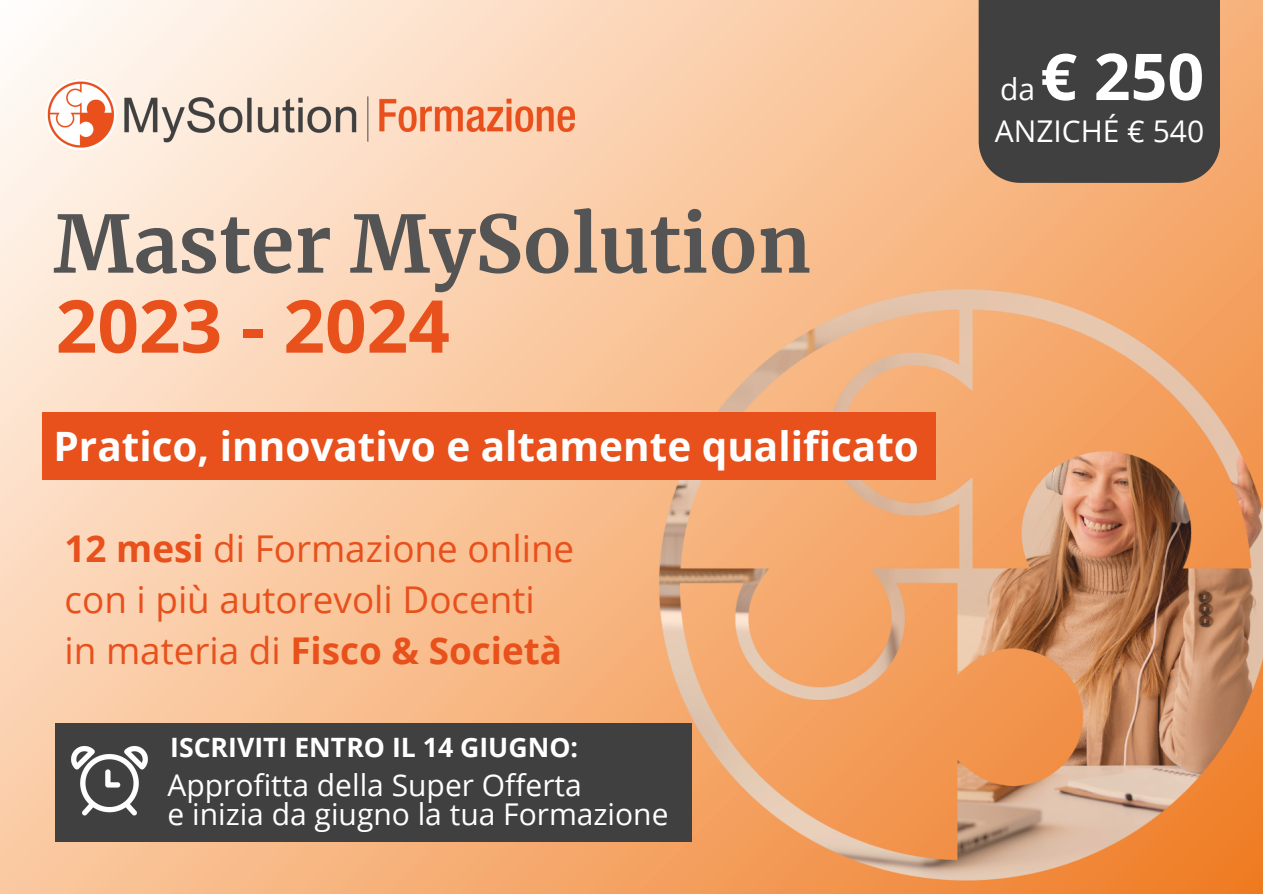
<style>
.page{position:relative;width:1263px;height:894px;background:#fff}
.page>*{position:absolute;margin:0;border:0;box-sizing:border-box;transform-origin:0 0}
.t1{font:700 78.6px "Merriweather";color:#545454}
.t2{font:700 72.9px "Open Sans";color:#e8501c}
.t3{font:700 64.5px "Open Sans";color:#fff}
.t4{font:700 40.5px "Open Sans";color:#fff}
.t5{font:36.9px "Open Sans";color:#e8501c}
.t6{font:700 36.9px "Open Sans";color:#e8501c}
.t7{font:30px "Open Sans";color:#fff}
.t8{font:700 26.7px "Open Sans";color:#fff}
.s1{font-weight:700}
.s2{font-weight:400}
</style>
<div class="page">
<img style="left:0;top:0;width:1262px;height:893px">
<img style="left:631px;top:262px;width:632px;height:631px">
<img style="left:24px;top:49px;width:567px;height:119px">
<div style="left:42px;top:412px;width:893px;height:67px;background:#e8501c"></div>
<div style="left:56px;top:723px;width:636px;height:117px;background:#404040"></div>
<img style="left:71px;top:746px;width:77px;height:70px">
<div style="left:979px;top:0;width:241px;height:183px;background:#404040"></div>
<p class="t1" style="left:54px;top:195px;width:759px">Master MySolution</p>
<p class="t2" style="left:56px;top:274px;width:395px">2023 - 2024</p>
<p class="t4" style="left:54px;top:418px;width:867px">Pratico, innovativo e altamente qualificato</p>
<p class="t5" style="left:65px;top:522px;width:511px"><span class="s1">12 mesi</span> di Formazione online</p>
<p class="t5" style="left:65px;top:573px;width:472px">con i più autorevoli Docenti</p>
<p class="t6" style="left:65px;top:624px;width:499px"><span class="s2">in materia di</span> Fisco &amp; Società</p>
<p class="t8" style="left:170px;top:728px;width:409px">ISCRIVITI ENTRO IL 14 GIUGNO:</p>
<p class="t7" style="left:167px;top:763px;width:416px">Approfitta della Super Offerta</p>
<p class="t7" style="left:167px;top:792px;width:502px">e inizia da giugno la tua Formazione</p>
<p class="t3" style="left:1040px;top:31px;width:165px">€ 250</p>
<p class="t7" style="left:995px;top:110px;width:211px">ANZICHÉ € 540</p>
<p class="t7" style="left:1000px;top:68px;width:37px">da</p>
</div>
